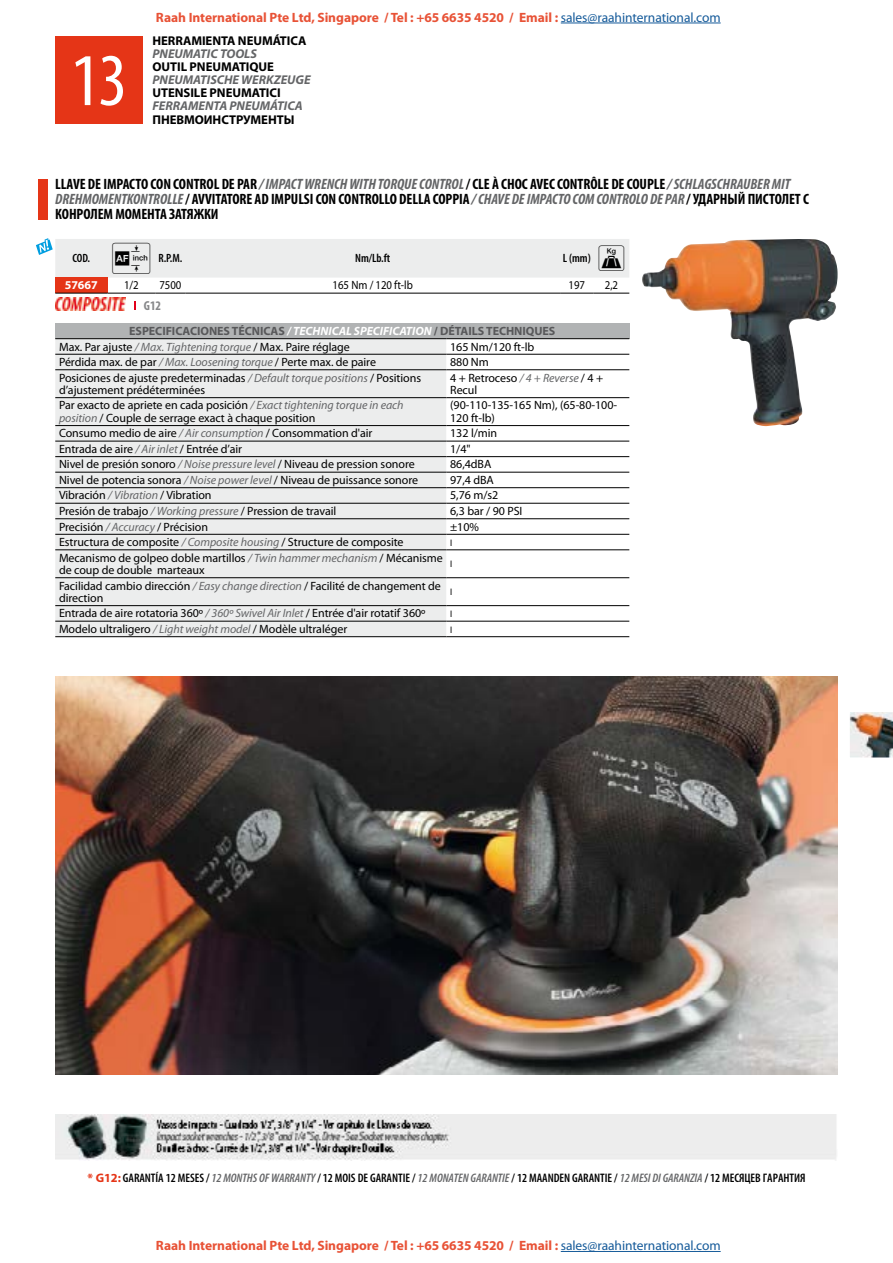
<style>
.page{position:relative;width:893px;height:1263px;background:#fff}
.page>*{position:absolute;margin:0;border:0;box-sizing:border-box;transform-origin:0 0}
.t1{font:condensed 75px "Myriad Pro";color:#fff}
.t2{font:37.8px "Egamaster Iconografia Amp";color:#000}
.t3{font:37.8px "Egamaster Iconografia";color:#000}
.t4{font:700 condensed 15px/15.3px "Myriad Pro";letter-spacing:-.005em;color:#000}
.t5{font:700 13.5px "Myriad Pro";letter-spacing:-.005em;color:#e85236}
.t6{font:700 condensed 13.2px "Myriad Pro";color:#87888a}
.t7{font:700 12.75px "Myriad Pro";letter-spacing:-.005em;color:#000}
.t8{font:italic 700 12.75px "Myriad Pro";letter-spacing:-.005em;color:#646567}
.t9{font:600 condensed 12.3px "Myriad Pro";letter-spacing:-.005em;color:#000}
.t10{font:12px/12.3px "Myriad Pro";letter-spacing:-.005em;color:#000}
.t11{font:700 12px/15.6px "Myriad Pro";letter-spacing:-.005em;color:#58585a}
.t12{font:12px "Myriad Pro";letter-spacing:-.005em;color:#000;scale:.9 1}
.t13{font:600 condensed 12px "Myriad Pro";letter-spacing:-.005em;color:#000}
.t14{font:700 12px "Myriad Pro";letter-spacing:-.005em;color:#fff}
.t15{font:9px "Myriad Pro";color:#000}
.s1{font-weight:400;color:#165b9a}
.s2{font-style:italic;color:#646567}
.s3{font-style:italic;color:#fff}
.s4{font-weight:400;color:#000}
.s5{font-weight:400;font-style:italic;color:#646567}
.s6{font-weight:700;font-stretch:normal;color:#e53517}
</style>
<div class="page">
<div style="left:55px;top:36px;width:88px;height:87px;background:#e53517"></div>
<img style="left:55px;top:1114px;width:782px;height:47px">
<div style="left:55px;top:278px;width:52px;height:15px;background:#e53517"></div>
<hr style="left:55px;top:293px;width:52px;height:1px;background:#000">
<hr style="left:107px;top:293px;width:48px;height:1px;background:#000">
<hr style="left:155px;top:293px;width:30px;height:1px;background:#000">
<hr style="left:185px;top:293px;width:375px;height:1px;background:#000">
<hr style="left:560px;top:293px;width:34px;height:1px;background:#000">
<hr style="left:594px;top:293px;width:35px;height:1px;background:#000">
<img style="left:642px;top:239px;width:196px;height:187px">
<img style="left:55px;top:298px;width:70px;height:12px">
<div style="left:38px;top:179px;width:10px;height:40px;background:#e53517"></div>
<div style="left:55px;top:323px;width:574px;height:16px;background:#b1b3b4"></div>
<div style="left:55px;top:339px;width:391px;height:297px;background:#eceded"></div>
<svg style="left:446px;top:339px;width:183px;height:282px"></svg>
<hr style="left:55px;top:338px;width:391px;height:1px;background:#000">
<hr style="left:446px;top:338px;width:183px;height:1px;background:#000">
<hr style="left:55px;top:354px;width:391px;height:1px;background:#000">
<hr style="left:446px;top:354px;width:183px;height:1px;background:#000">
<hr style="left:55px;top:369px;width:391px;height:1px;background:#000">
<hr style="left:446px;top:369px;width:183px;height:1px;background:#000">
<hr style="left:55px;top:397px;width:391px;height:1px;background:#000">
<hr style="left:446px;top:397px;width:183px;height:1px;background:#000">
<hr style="left:55px;top:425px;width:391px;height:1px;background:#000">
<hr style="left:446px;top:425px;width:183px;height:1px;background:#000">
<hr style="left:55px;top:441px;width:391px;height:1px;background:#000">
<hr style="left:446px;top:441px;width:183px;height:1px;background:#000">
<hr style="left:55px;top:456px;width:391px;height:1px;background:#000">
<hr style="left:446px;top:456px;width:183px;height:1px;background:#000">
<hr style="left:55px;top:472px;width:391px;height:1px;background:#000">
<hr style="left:446px;top:472px;width:183px;height:1px;background:#000">
<hr style="left:55px;top:487px;width:391px;height:1px;background:#000">
<hr style="left:446px;top:487px;width:183px;height:1px;background:#000">
<hr style="left:55px;top:503px;width:391px;height:1px;background:#000">
<hr style="left:446px;top:503px;width:183px;height:1px;background:#000">
<hr style="left:55px;top:518px;width:391px;height:1px;background:#000">
<hr style="left:446px;top:518px;width:183px;height:1px;background:#000">
<hr style="left:55px;top:534px;width:391px;height:1px;background:#000">
<hr style="left:446px;top:534px;width:183px;height:1px;background:#000">
<hr style="left:55px;top:549px;width:391px;height:1px;background:#000">
<hr style="left:446px;top:549px;width:183px;height:1px;background:#000">
<hr style="left:55px;top:577px;width:391px;height:1px;background:#000">
<hr style="left:446px;top:577px;width:183px;height:1px;background:#000">
<hr style="left:55px;top:605px;width:391px;height:1px;background:#000">
<hr style="left:446px;top:605px;width:183px;height:1px;background:#000">
<hr style="left:55px;top:621px;width:391px;height:1px;background:#000">
<hr style="left:446px;top:621px;width:183px;height:1px;background:#000">
<hr style="left:55px;top:636px;width:391px;height:1px;background:#000">
<hr style="left:446px;top:636px;width:183px;height:1px;background:#000">
<hr style="left:561px;top:23px;width:160px;height:1px;background:#165b9a">
<hr style="left:561px;top:1251px;width:160px;height:1px;background:#165b9a">
<div style="left:36px;top:238px;width:593px;height:40px;background:#eceded"></div>
<img style="left:55px;top:677px;width:783px;height:397px">
<img style="left:850px;top:712px;width:43px;height:46px">
<h1 class="t1" style="left:71px;top:35px;width:58px">13</h1>
<p class="t5" style="left:156px;top:8px;width:566px">Raah International Pte Ltd, Singapore / Tel : +65 6635 4520 / Email : <span class="s1">sales@raahinternational.com</span></p>
<p class="t7" style="left:152px;top:32px;width:156px">HERRAMIENTA NEUMÁTICA</p>
<p class="t8" style="left:152px;top:45px;width:106px">PNEUMATIC TOOLS</p>
<p class="t7" style="left:152px;top:58px;width:123px">OUTIL PNEUMATIQUE</p>
<p class="t8" style="left:152px;top:72px;width:160px">PNEUMATISCHE WERKZEUGE</p>
<p class="t7" style="left:152px;top:85px;width:130px">UTENSILE PNEUMATICI</p>
<p class="t8" style="left:152px;top:98px;width:152px">FERRAMENTA PNEUMÁTICA</p>
<p class="t7" style="left:152px;top:111px;width:144px">ПНЕВМОИНСТРУМЕНТЫ</p>
<p class="t4" style="left:55px;top:176px;width:755px">LLAVE DE IMPACTO CON CONTROL DE PAR <span class="s2">/ IMPACT WRENCH WITH TORQUE CONTROL</span>/ CLE À CHOC AVEC CONTRÔLE DE COUPLE<span class="s2">/ SCHLAGSCHRAUBER MIT<br>DREHMOMENTKONTROLLE</span>/ AVVITATORE AD IMPULSI CON CONTROLLO DELLA COPPIA <span class="s2">/ CHAVE DE IMPACTO COM CONTROLO DE PAR</span> / УДАРНЫЙ ПИСТОЛЕТ С<br>КОНРОЛЕМ МОМЕНТА ЗАТЯЖКИ</p>
<p class="t13" style="left:73px;top:252px;width:19px">COD.</p>
<h2 class="t2" style="left:110px;top:239px;width:44px">C</h2>
<p class="t13" style="left:158px;top:252px;width:25px">R.P.M.</p>
<p class="t13" style="left:355px;top:252px;width:37px">Nm/Lb.ft</p>
<p class="t13" style="left:563px;top:252px;width:29px">L (mm)</p>
<h2 class="t3" style="left:596px;top:238px;width:32px">:</h2>
<p class="t14" style="left:65px;top:278px;width:35px">57667</p>
<p class="t12" style="left:124px;top:278px;width:18px">1/2</p>
<p class="t12" style="left:159px;top:278px;width:26px">7500</p>
<p class="t12" style="left:333px;top:278px;width:91px">165 Nm / 120 ft-lb</p>
<p class="t12" style="left:569px;top:278px;width:20px">197</p>
<p class="t12" style="left:605px;top:278px;width:16px">2,2</p>
<p class="t6" style="left:144px;top:298px;width:19px">G12</p>
<p class="t11" style="left:59px;top:323px;width:498px;text-indent:70px">ESPECIFICACIONES TÉCNICAS <span class="s3">/ TECHNICAL SPECIFICATION</span> / DÉTAILS TECHNIQUES<br><span class="s4">Max. Par ajuste</span> <span class="s5">/ Max. Tightening torque</span> <span class="s4">/ Max. Paire réglage</span></p>
<p class="t10" style="left:450px;top:340px;width:86px">165 Nm/120 ft-lb</p>
<p class="t10" style="left:59px;top:356px;width:319px">Pérdida max. de par <span class="s2">/ Max. Loosening torque</span> / Perte max. de paire</p>
<p class="t10" style="left:450px;top:356px;width:40px">880 Nm</p>
<p class="t10" style="left:59px;top:371px;width:364px">Posiciones de ajuste predeterminadas <span class="s2">/ Default torque positions</span> / Positions d’ajustement prédéterminées</p>
<p class="t10" style="left:450px;top:371px;width:155px">4 + Retroceso <span class="s2">/ 4 + Reverse</span> / 4 +<br>Recul</p>
<p class="t10" style="left:59px;top:399px;width:346px">Par exacto de apriete en cada posición <span class="s2">/ Exact tightening torque in each position</span> / Couple de serrage exact à chaque position</p>
<p class="t10" style="left:450px;top:399px;width:168px">(90-110-135-165 Nm), (65-80-100-<br>120 ft-lb)</p>
<p class="t10" style="left:59px;top:427px;width:315px">Consumo medio de aire <span class="s2">/ Air consumption</span> / Consommation d'air</p>
<p class="t10" style="left:450px;top:427px;width:48px">132 l/min</p>
<p class="t10" style="left:59px;top:442px;width:185px">Entrada de aire <span class="s2">/ Air inlet</span> / Entrée d’air</p>
<p class="t10" style="left:450px;top:442px;width:22px">1/4"</p>
<p class="t10" style="left:59px;top:458px;width:357px">Nivel de presión sonoro <span class="s2">/ Noise pressure level</span> / Niveau de pression sonore</p>
<p class="t10" style="left:450px;top:458px;width:43px">86,4dBA</p>
<p class="t10" style="left:59px;top:474px;width:361px">Nivel de potencia sonora <span class="s2">/ Noise power level</span> / Niveau de puissance sonore</p>
<p class="t10" style="left:450px;top:474px;width:45px">97,4 dBA</p>
<p class="t10" style="left:59px;top:489px;width:154px">Vibración <span class="s2">/ Vibration</span> / Vibration</p>
<p class="t10" style="left:450px;top:489px;width:50px">5,76 m/s2</p>
<p class="t10" style="left:59px;top:505px;width:279px">Presión de trabajo <span class="s2">/ Working pressure</span> / Pression de travail</p>
<p class="t10" style="left:450px;top:505px;width:74px">6,3 bar / 90 PSI</p>
<p class="t10" style="left:59px;top:520px;width:151px">Precisión <span class="s2">/ Accuracy</span> / Précision</p>
<p class="t10" style="left:450px;top:520px;width:30px">±10%</p>
<p class="t10" style="left:59px;top:536px;width:346px">Estructura de composite <span class="s2">/ Composite housing</span> / Structure de composite</p>
<p class="t15" style="left:450px;top:537px;width:4px">l</p>
<p class="t10" style="left:59px;top:551px;width:385px">Mecanismo de golpeo doble martillos <span class="s2">/ Twin hammer mechanism</span> / Mécanisme de coup de double marteaux</p>
<p class="t15" style="left:450px;top:559px;width:4px">l</p>
<p class="t10" style="left:59px;top:579px;width:383px">Facilidad cambio dirección <span class="s2">/ Easy change direction</span> / Facilité de changement de direction</p>
<p class="t15" style="left:450px;top:587px;width:4px">l</p>
<p class="t10" style="left:59px;top:607px;width:368px">Entrada de aire rotatoria 360º <span class="s2">/ 360º Swivel Air Inlet</span> / Entrée d'air rotatif 360º</p>
<p class="t15" style="left:450px;top:608px;width:4px">l</p>
<p class="t10" style="left:59px;top:623px;width:290px">Modelo ultraligero <span class="s2">/ Light weight model</span> / Modèle ultraléger</p>
<p class="t15" style="left:450px;top:624px;width:4px">l</p>
<p class="t9" style="left:87px;top:1171px;width:720px"><span class="s6">* G12:</span> GARANTÍA 12 MESES / <span class="s2">12 MONTHS OF WARRANTY</span> / 12 MOIS DE GARANTIE / <span class="s2">12 MONATEN GARANTIE</span> / 12 MAANDEN GARANTIE / <span class="s2">12 MESI DI GARANZIA</span> / 12 МЕСЯЦЕВ ГАРАНТИЯ</p>
<p class="t5" style="left:156px;top:1237px;width:566px">Raah International Pte Ltd, Singapore / Tel : +65 6635 4520 / Email : <span class="s1">sales@raahinternational.com</span></p>
</div>
